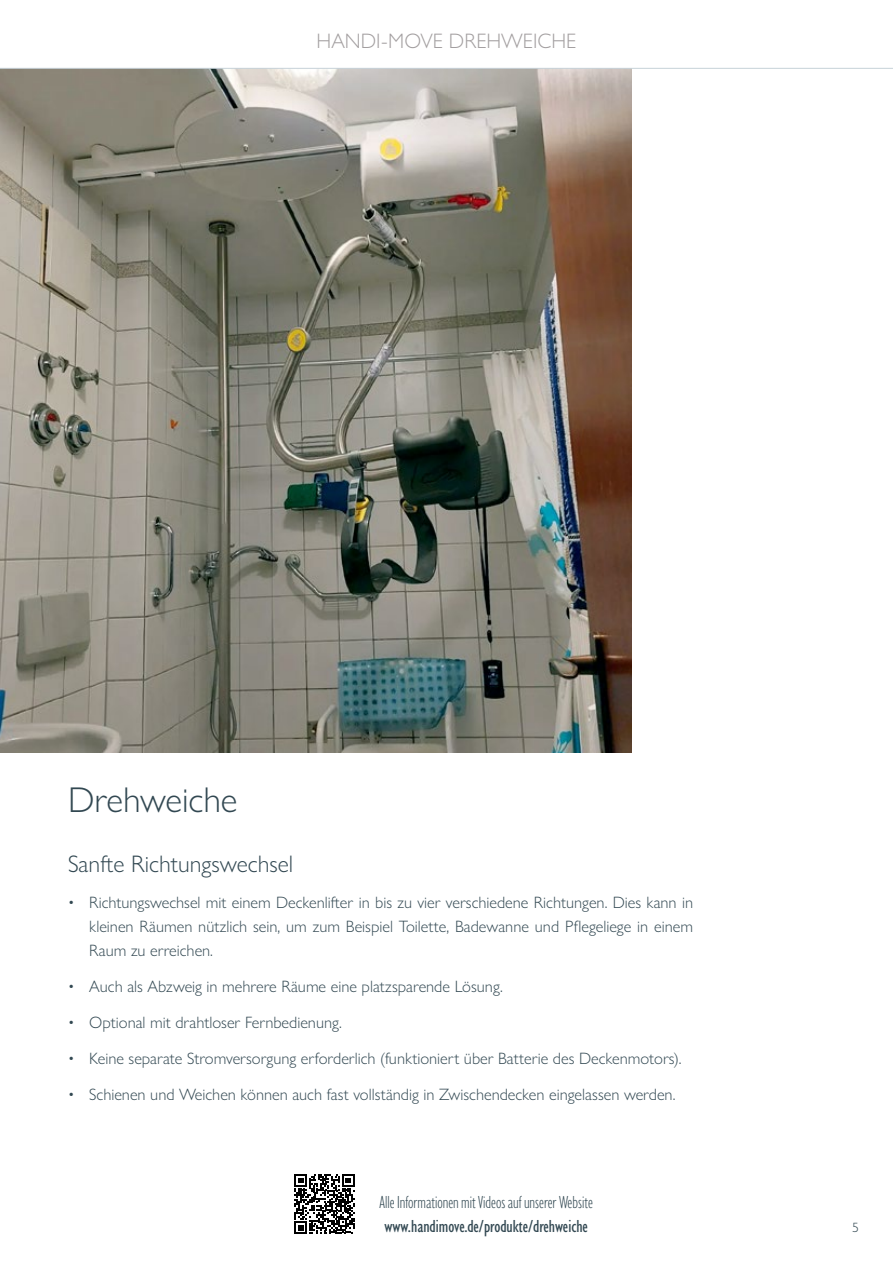
<style>
.page{position:relative;width:893px;height:1263px;background:#fff}
.page>*{position:absolute;margin:0;border:0;box-sizing:border-box;transform-origin:0 0}
.t1{font:300 36px "Gill Sans Nova";color:#324852}
.t2{font:300 24px "Gill Sans Nova";color:#324852}
.t3{font:300 21px "Gill Sans Nova";color:#a39fa0}
.t4{font:300 condensed 18px "Gill Sans Nova";color:#324852}
.t5{font:500 condensed 18px "Gill Sans Nova";color:#324852}
.t6{font:300 16.5px/24px "Gill Sans Nova";color:#324852;text-align:justify}
.t7{font:300 13.5px "Gill Sans Nova";color:#324852}
</style>
<div class="page">
<svg style="left:294px;top:1174px;width:61px;height:60px"></svg>
<img style="left:0;top:69px;width:631px;height:683px">
<hr style="left:0;top:68px;width:893px;height:1px;background:#c7d2d9">
<p class="t3" style="left:317px;top:28px;width:261px">HANDI-MOVE DREHWEICHE</p>
<h1 class="t1" style="left:68px;top:778px;width:171px">Drehweiche</h1>
<h2 class="t2" style="left:68px;top:849px;width:227px">Sanfte Richtungswechsel</h2>
<p class="t6" style="left:89px;top:890px;width:605px;text-indent:-21px">• Richtungswechsel mit einem Deckenlifter in bis zu vier verschiedene Richtungen. Dies kann in kleinen Räumen nützlich sein, um zum Beispiel Toilette, Badewanne und Pflegeliege in einem Raum zu erreichen.</p>
<p class="t6" style="left:68px;top:974px;width:436px">• Auch als Abzweig in mehrere Räume eine platzsparende Lösung.</p>
<p class="t6" style="left:68px;top:1010px;width:275px">• Optional mit drahtloser Fernbedienung.</p>
<p class="t6" style="left:68px;top:1046px;width:615px">• Keine separate Stromversorgung erforderlich (funktioniert ü ber Batterie des Deckenmotors).</p>
<p class="t6" style="left:68px;top:1082px;width:609px">• Schienen und Weichen können auch fast vollständig in Zwischendecken eingelassen werden.</p>
<p class="t4" style="left:379px;top:1191px;width:215px">Alle Informationen mit Videos auf unserer Website</p>
<p class="t5" style="left:384px;top:1215px;width:205px">www.handimove.de/produkte/drehweiche</p>
<p class="t7" style="left:852px;top:1219px;width:8px">5</p>
</div>
